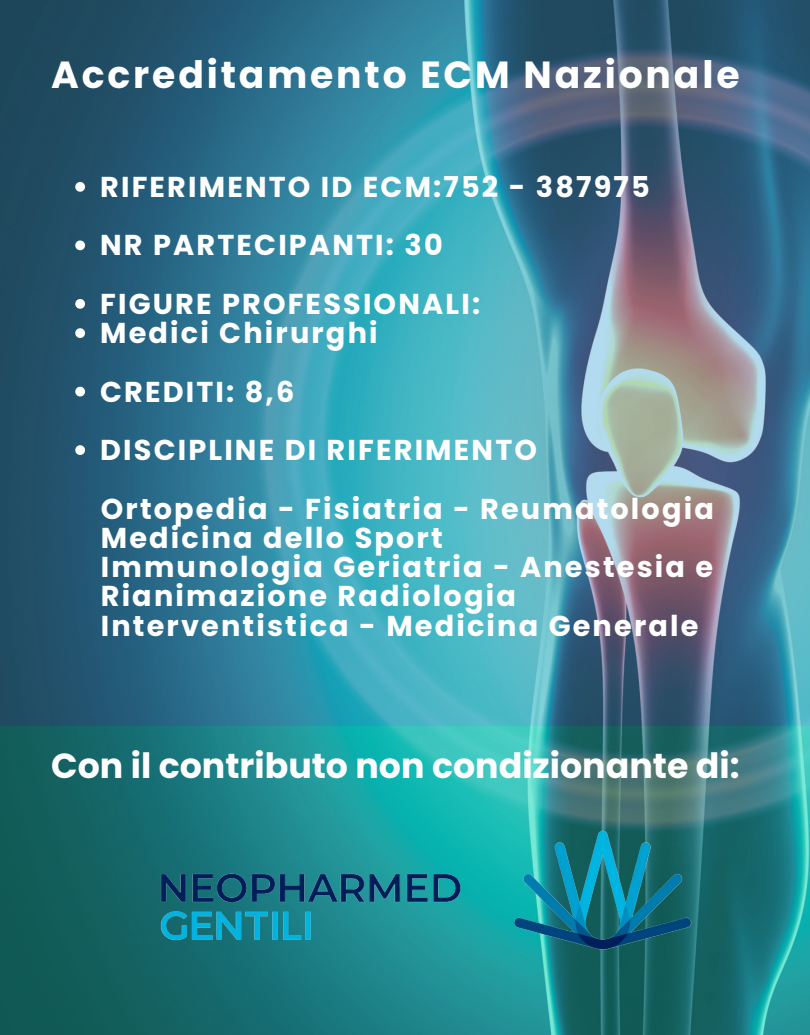
<style>
.page{position:relative;width:810px;height:1035px;background:#fff}
.page>*{position:absolute;margin:0;border:0;box-sizing:border-box;transform-origin:0 0}
.t1{font:700 37.7px "Poppins";letter-spacing:.075em;color:#fff}
.t2{font:700 34.8px "Poppins";color:#fff}
.t3{font:700 28.7px "Poppins";letter-spacing:.075em;color:#fff}
</style>
<div class="page">
<img style="left:0;top:0;width:810px;height:1035px">
<svg style="left:75px;top:182px;width:10px;height:10px"></svg>
<svg style="left:75px;top:240px;width:10px;height:10px"></svg>
<svg style="left:75px;top:299px;width:10px;height:10px"></svg>
<svg style="left:75px;top:328px;width:10px;height:10px"></svg>
<svg style="left:75px;top:387px;width:10px;height:9px"></svg>
<svg style="left:75px;top:445px;width:10px;height:10px"></svg>
<img style="left:117px;top:816px;width:588px;height:147px">
<p class="t1" style="left:51px;top:49px;width:690px">Accreditamento ECM Nazionale</p>
<p class="t3" style="left:100px;top:167px;width:551px">RIFERIMENTO ID ECM:752 - 387975</p>
<p class="t3" style="left:100px;top:225px;width:344px">NR PARTECIPANTI: 30</p>
<p class="t3" style="left:100px;top:284px;width:382px">FIGURE PROFESSIONALI:</p>
<p class="t3" style="left:100px;top:313px;width:279px">Medici Chirurghi</p>
<p class="t3" style="left:100px;top:372px;width:196px">CREDITI: 8,6</p>
<p class="t3" style="left:100px;top:430px;width:438px">DISCIPLINE DI RIFERIMENTO</p>
<p class="t3" style="left:101px;top:489px;width:615px">Ortopedia - Fisiatria - Reumatologia</p>
<p class="t3" style="left:101px;top:518px;width:344px">Medicina dello Sport</p>
<p class="t3" style="left:101px;top:547px;width:614px">Immunologia Geriatria - Anestesia e</p>
<p class="t3" style="left:101px;top:576px;width:417px">Rianimazione Radiologia</p>
<p class="t3" style="left:101px;top:606px;width:599px">Interventistica - Medicina Generale</p>
<p class="t2" style="left:51px;top:742px;width:690px">Con il contributo non condizionante di:</p>
</div>
